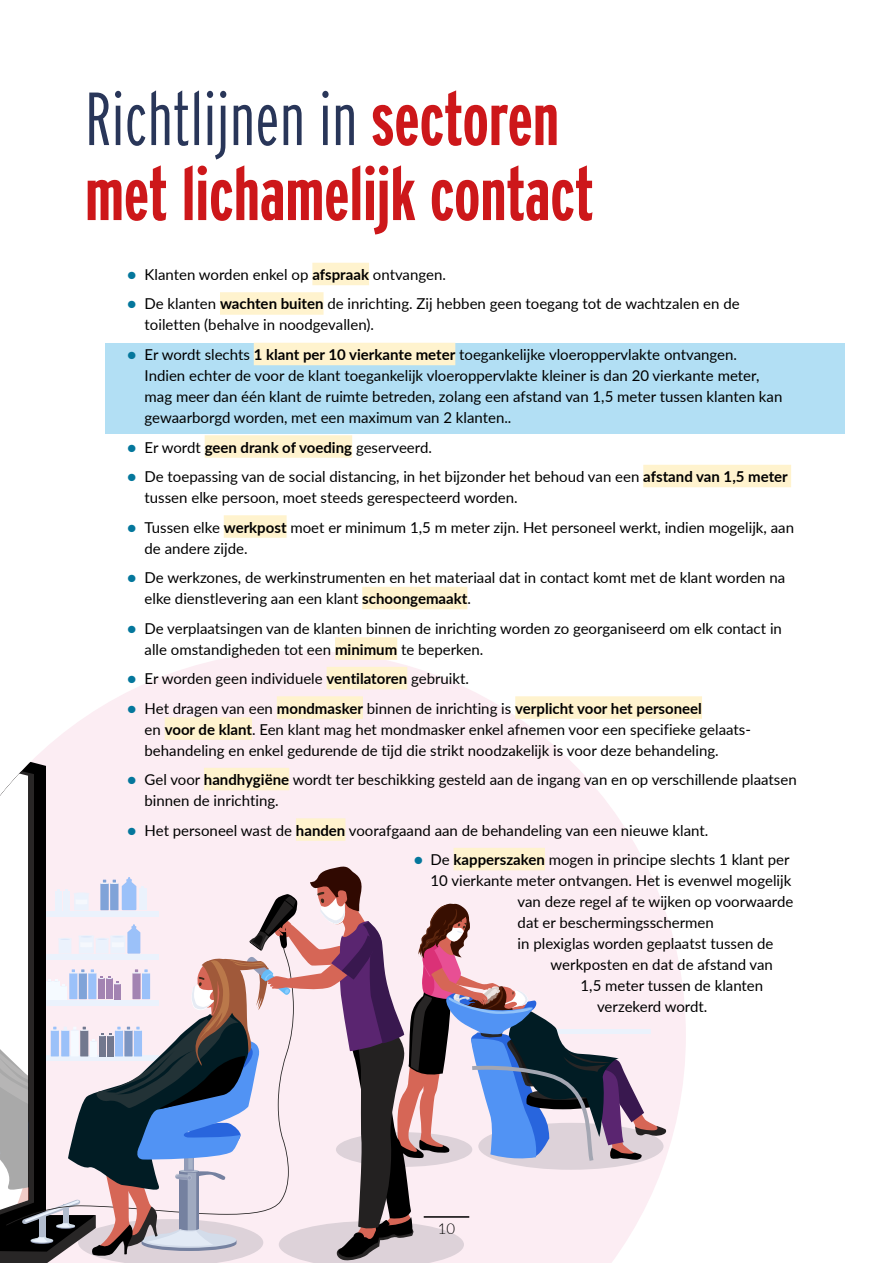
<style>
.page{position:relative;width:893px;height:1263px;background:#fff}
.page>*{position:absolute;margin:0;border:0;box-sizing:border-box;transform-origin:0 0}
.Title{font:700 75px/75px "Interstate Compressed";color:#cd171a}
.Body_text_bullet{font:15px/21px "Lato";color:#000}
.t1{font:300 15px "Lato";color:#000}
.s1{font-weight:300;color:#293659}
.s2{font-weight:900;color:#04779c}
.s3{font-weight:700}
</style>
<div class="page">
<div style="left:105px;top:343px;width:740px;height:91px;background:#b2dff4"></div>
<svg style="left:53px;top:651px;width:633px;height:502px;fill:#fcedf3"></svg>
<svg style="left:0;top:742px;width:667px;height:521px;background:#c9bec8"></svg>
<div style="left:312px;top:263px;width:57px;height:22px;background:#fff3ce"></div>
<div style="left:220px;top:292px;width:104px;height:23px;background:#fff3ce"></div>
<div style="left:254px;top:343px;width:201px;height:22px;background:#fff3ce"></div>
<div style="left:205px;top:435px;width:147px;height:23px;background:#fff3ce"></div>
<div style="left:643px;top:465px;width:148px;height:22px;background:#fff3ce"></div>
<div style="left:224px;top:515px;width:63px;height:23px;background:#fff3ce"></div>
<div style="left:362px;top:587px;width:105px;height:22px;background:#fff3ce"></div>
<div style="left:335px;top:637px;width:62px;height:23px;background:#fff3ce"></div>
<div style="left:327px;top:667px;width:80px;height:22px;background:#fff3ce"></div>
<div style="left:277px;top:696px;width:86px;height:23px;background:#fff3ce"></div>
<div style="left:515px;top:696px;width:187px;height:23px;background:#fff3ce"></div>
<div style="left:165px;top:717px;width:87px;height:23px;background:#fff3ce"></div>
<div style="left:204px;top:768px;width:85px;height:22px;background:#fff3ce"></div>
<div style="left:296px;top:818px;width:49px;height:23px;background:#fff3ce"></div>
<div style="left:454px;top:848px;width:91px;height:22px;background:#fff3ce"></div>
<hr style="left:424px;top:1216px;width:45px;height:2px;background:#000">
<p class="Title" style="left:85px;top:81px;width:510px"><span class="s1">Richtlijnen in</span> sectoren met lichamelijk contact</p>
<p class="Body_text_bullet" style="left:128px;top:263px;width:320px"><span class="s2">•</span> Klanten worden enkel op <span class="s3">afspraak</span> ontvangen.</p>
<p class="Body_text_bullet" style="left:145px;top:293px;width:597px;text-indent:-17px"><span class="s2">•</span> De klanten <span class="s3">wachten buiten</span> de inrichting. Zij hebben geen toegang tot de wachtzalen en de toiletten (behalve in noodgevallen).</p>
<p class="Body_text_bullet" style="left:145px;top:343px;width:639px;text-indent:-17px"><span class="s2">•</span> Er wordt slechts <span class="s3">1 klant per 10 vierkante meter</span> toegankelijke vloeroppervlakte ontvangen.<br>Indien echter de voor de klant toegankelijk vloeroppervlakte kleiner is dan 20 vierkante meter, mag meer dan één klant de ruimte betreden, zolang een afstand van 1,5 meter tussen klanten kan gewaarborgd worden, met een maximum van 2 klanten..</p>
<p class="Body_text_bullet" style="left:128px;top:436px;width:306px"><span class="s2">•</span> Er wordt <span class="s3">geen drank of voeding</span> geserveerd.</p>
<p class="Body_text_bullet" style="left:145px;top:465px;width:645px;text-indent:-17px"><span class="s2">•</span> De toepassing van de social distancing, in het bijzonder het behoud van een <span class="s3">afstand van 1,5 meter </span>tussen elke persoon, moet steeds gerespecteerd worden.</p>
<p class="Body_text_bullet" style="left:145px;top:516px;width:651px;text-indent:-17px"><span class="s2">•</span> Tussen elke <span class="s3">werkpost</span> moet er minimum 1,5 m meter zijn. Het personeel werkt, indien mogelijk, aan de andere zijde.</p>
<p class="Body_text_bullet" style="left:145px;top:566px;width:642px;text-indent:-17px"><span class="s2">•</span> De werkzones, de werkinstrumenten en het materiaal dat in contact komt met de klant worden na elke dienstlevering aan een klant <span class="s3">schoongemaakt</span>.</p>
<p class="Body_text_bullet" style="left:145px;top:617px;width:639px;text-indent:-17px"><span class="s2">•</span> De verplaatsingen van de klanten binnen de inrichting worden zo georganiseerd om elk contact in alle omstandigheden tot een <span class="s3">minimum</span> te beperken.</p>
<p class="Body_text_bullet" style="left:128px;top:667px;width:343px"><span class="s2">•</span> Er worden geen individuele <span class="s3">ventilatoren</span> gebruikt.</p>
<p class="Body_text_bullet" style="left:145px;top:697px;width:606px;text-indent:-17px"><span class="s2">•</span> Het dragen van een <span class="s3">mondmasker</span> binnen de inrichting is <span class="s3">verplicht voor het personeel<br></span>en <span class="s3">voor de klant</span>. Een klant mag het mondmasker enkel afnemen voor een specifieke gelaats&shy;behandeling en enkel gedurende de tijd die strikt noodzakelijk is voor deze behandeling.</p>
<p class="Body_text_bullet" style="left:145px;top:768px;width:654px;text-indent:-17px"><span class="s2">•</span> Gel voor <span class="s3">handhygiëne</span> wordt ter beschikking gesteld aan de ingang van en op verschillende plaatsen binnen de inrichting.</p>
<p class="Body_text_bullet" style="left:128px;top:819px;width:582px"><span class="s2">•</span> Het personeel wast de <span class="s3">handen</span> voorafgaand aan de behandeling van een nieuwe klant.</p>
<p class="Body_text_bullet" style="left:414px;top:848px;width:377px"><span class="s2">•</span> De <span class="s3">kapperszaken</span> mogen in principe slechts 1 klant per</p>
<p class="Body_text_bullet" style="left:430px;top:869px;width:362px">10 vierkante meter ontvangen. Het is evenwel mogelijk</p>
<p class="Body_text_bullet" style="left:518px;top:890px;width:277px">van deze regel af te wijken op voorwaarde</p>
<p class="Body_text_bullet" style="left:518px;top:911px;width:198px">dat er beschermingsschermen</p>
<p class="Body_text_bullet" style="left:518px;top:932px;width:257px">in plexiglas worden geplaatst tussen de</p>
<p class="Body_text_bullet" style="left:551px;top:953px;width:224px">werkposten en dat de afstand van</p>
<p class="Body_text_bullet" style="left:581px;top:974px;width:184px">1,5 meter tussen de klanten</p>
<p class="Body_text_bullet" style="left:597px;top:995px;width:112px">verzekerd wordt.</p>
<p class="t1" style="left:438px;top:1218px;width:19px">10</p>
</div>
